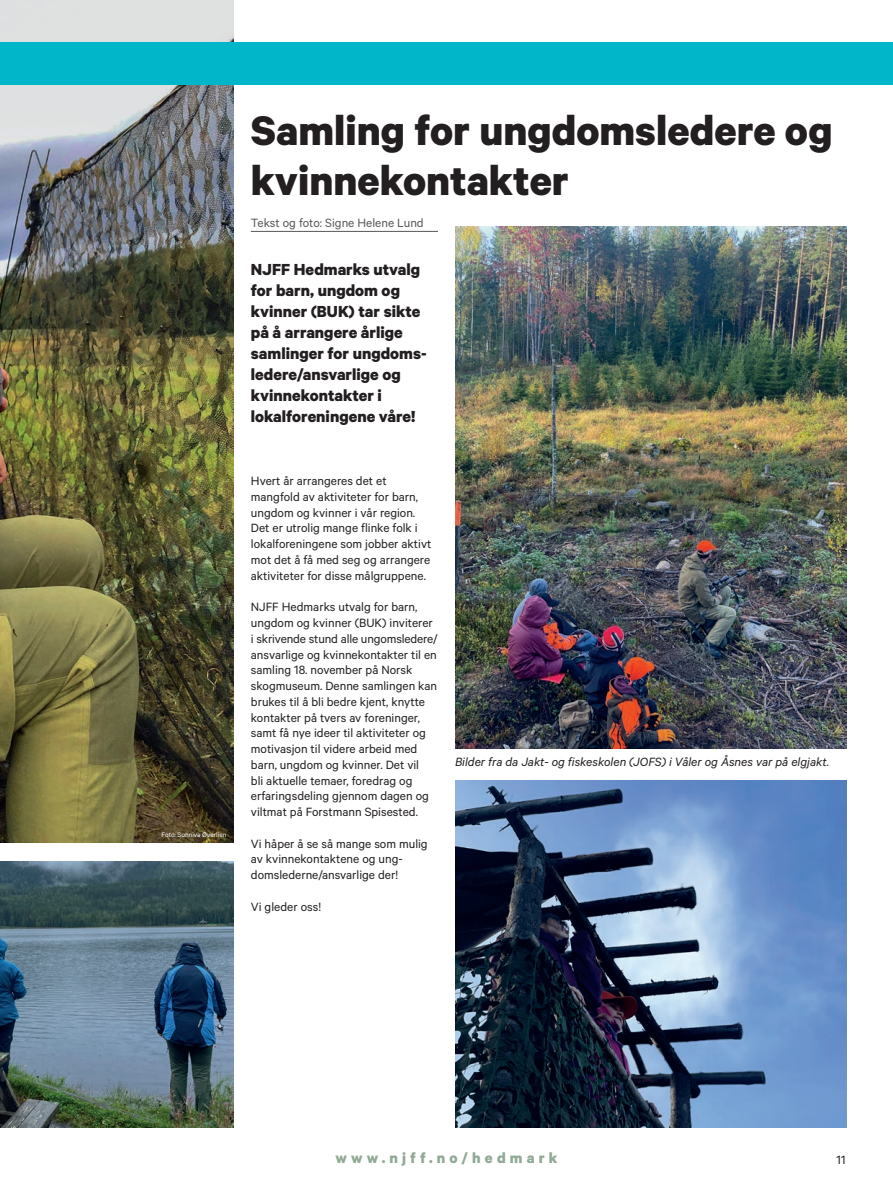
<style>
.page{position:relative;width:893px;height:1191px;background:#fff}
.page>*{position:absolute;margin:0;border:0;box-sizing:border-box;transform-origin:0 0}
.t1{font:700 46.5px/49.5px "Calibre";color:#231f20}
.t2{font:700 18px/21px "Calibre";color:#231f20}
.t3{font:700 16.5px "Calibre";letter-spacing:.25em;color:#91aa96}
.t4{font:13.5px/15.8px "Calibre";color:#231f20}
.t5{font:italic 13.5px "Calibre";color:#231f20}
.t6{font:13.5px "Calibre";color:#57585a}
.t7{font:7.5px "Calibre";color:#fff}
</style>
<div class="page">
<img style="left:0;top:0;width:234px;height:843px">
<div style="left:0;top:43px;width:893px;height:42px;background:#00b6c8"></div>
<hr style="left:251px;top:231px;width:187px;height:1px;background:#57585a">
<img style="left:455px;top:227px;width:391px;height:521px">
<img style="left:455px;top:780px;width:391px;height:347px">
<img style="left:0;top:861px;width:234px;height:266px">
<p class="t7" style="left:162px;top:830px;width:66px">Foto: Sunniva Øverlien</p>
<h1 class="t1" style="left:251px;top:105px;width:583px">Samling for ungdomsledere og kvinnekontakter</h1>
<p class="t6" style="left:251px;top:215px;width:174px">Tekst og foto: Signe Helene Lund</p>
<h2 class="t2" style="left:251px;top:258px;width:177px">NJFF Hedmarks utvalg for barn, ungdom og kvinner (BUK) tar sikte på å arrangere årlige samlinger for ungdoms&shy;ledere/ansvarlige og kvinnekontakter i lokalforeningene våre!</h2>
<p class="t4" style="left:251px;top:472px;width:182px">Hvert år arrangeres det et mangfold av aktiviteter for barn, ungdom og kvinner i vår region.<br>Det er utrolig mange flinke folk i lokalforeningene som jobber aktivt mot det å få med seg og arrangere aktiviteter for disse målgruppene.</p>
<p class="t4" style="left:251px;top:598px;width:188px">NJFF Hedmarks utvalg for barn, ungdom og kvinner (BUK) inviterer i skrivende stund alle ungomsledere/ ansvarlige og kvinnekontakter til en samling 18. november på Norsk skogmuseum. Denne samlingen kan brukes til å bli bedre kjent, knytte kontakter på tvers av foreninger, samt få nye ideer til aktiviteter og motivasjon til videre arbeid med barn, ungdom og kvinner. Det vil<br>bli aktuelle temaer, foredrag og erfaringsdeling gjennom dagen og viltmat på Forstmann Spisested.</p>
<p class="t4" style="left:251px;top:835px;width:178px">Vi håper å se så mange som mulig av kvinnekontaktene og ung&shy;domslederne/ansvarlige der!</p>
<p class="t4" style="left:251px;top:898px;width:72px">Vi gleder oss!</p>
<p class="t5" style="left:455px;top:754px;width:376px">Bilder fra da Jakt- og fiskeskolen (JOFS) i Våler og Åsnes var på elgjakt.</p>
<p class="t3" style="left:335px;top:1148px;width:223px">www.njff.no/hedmark</p>
<p class="t4" style="left:837px;top:1151px;width:10px">11</p>
</div>
